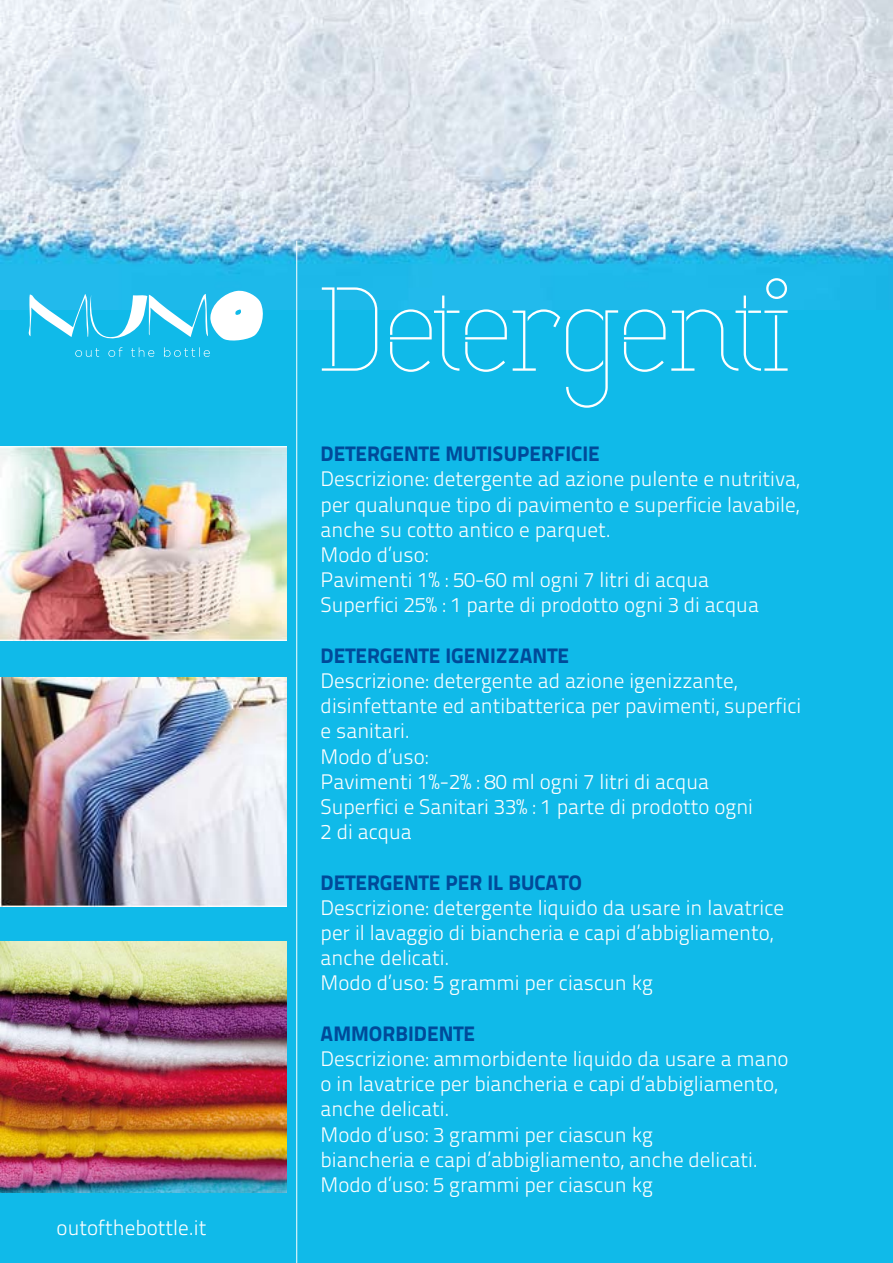
<style>
.page{position:relative;width:893px;height:1263px;background:#fff}
.page>*{position:absolute;margin:0;border:0;box-sizing:border-box;transform-origin:0 0}
.t1{font:115.65px "Stela UT";color:#fff}
.t2{font:21px/25.2px "Titillium Text 14 L 250 wt";color:#fff}
.t3{font:21px "Titillium Text 14 L 999 wt";color:#004a99}
</style>
<div class="page">
<img style="left:0;top:0;width:893px;height:310px">
<div style="left:0;top:310px;width:893px;height:953px;background:#10bae9"></div>
<img style="left:0;top:941px;width:286px;height:251px">
<hr style="left:296px;top:241px;width:1px;height:1022px;background:#fff">
<img style="left:0;top:446px;width:286px;height:194px">
<img style="left:0;top:678px;width:286px;height:228px">
<svg style="left:27px;top:289px;width:239px;height:68px"></svg>
<p class="t2" style="left:57px;top:1215px;width:151px">outofthebottle.it</p>
<h1 class="t1" style="left:317px;top:262px;width:475px">Detergenti</h1>
<p class="t3" style="left:321px;top:441px;width:281px">DETERGENTE MUTISUPERFICIE</p>
<p class="t2" style="left:321px;top:466px;width:480px">Descrizione: detergente ad azione pulente e nutritiva, per qualunque tipo di pavimento e superficie lavabile, anche su cotto antico e parquet.<br>Modo d’uso:<br>Pavimenti 1% : 50-60 ml ogni 7 litri di acqua<br>Superfici 25% : 1 parte di prodotto ogni 3 di acqua</p>
<p class="t3" style="left:321px;top:642px;width:250px">DETERGENTE IGENIZZANTE</p>
<p class="t2" style="left:321px;top:668px;width:482px">Descrizione: detergente ad azione igenizzante, disinfettante ed antibatterica per pavimenti, superfici e sanitari.<br>Modo d’uso:<br>Pavimenti 1%-2% : 80 ml ogni 7 litri di acqua<br>Superfici e Sanitari 33% : 1 parte di prodotto ogni<br>2 di acqua</p>
<p class="t3" style="left:321px;top:869px;width:263px">DETERGENTE PER IL BUCATO</p>
<p class="t2" style="left:321px;top:895px;width:465px">Descrizione: detergente liquido da usare in lavatrice per il lavaggio di biancheria e capi d’abbigliamento, anche delicati.<br>Modo d’uso: 5 grammi per ciascun kg</p>
<p class="t3" style="left:321px;top:1020px;width:156px">AMMORBIDENTE</p>
<p class="t2" style="left:321px;top:1046px;width:470px">Descrizione: ammorbidente liquido da usare a mano o in lavatrice per biancheria e capi d’abbigliamento, anche delicati.<br>Modo d’uso: 3 grammi per ciascun kg<br>biancheria e capi d’abbigliamento, anche delicati.<br>Modo d’uso: 5 grammi per ciascun kg</p>
</div>
